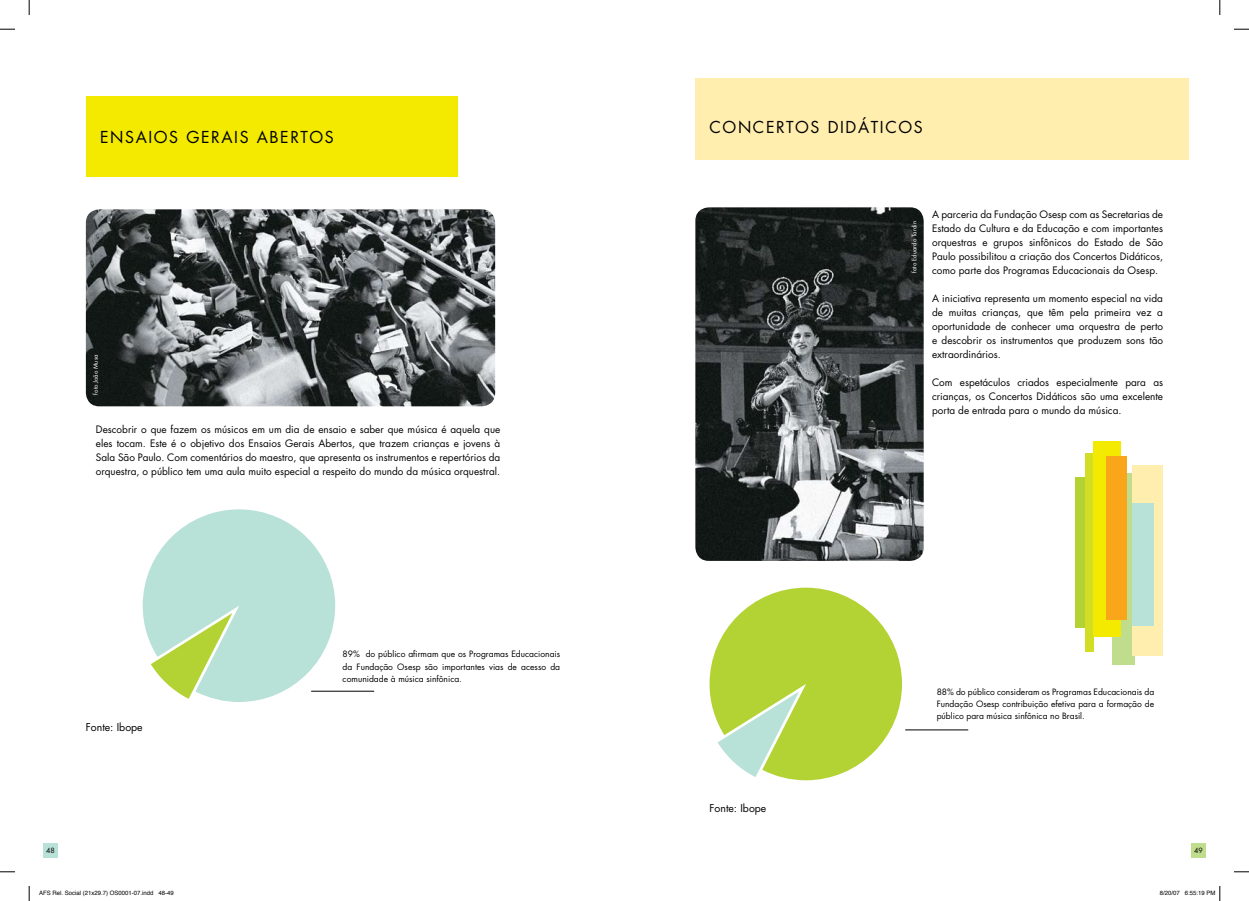
<style>
.page{position:relative;width:1249px;height:901px;background:#fff}
.page>*{position:absolute;margin:0;border:0;box-sizing:border-box;transform-origin:0 0}
.t1{font:16px "Futura";letter-spacing:.1em;color:#000}
.t2{font:10.5px "Futura";color:#000}
.t3{font:10px/14px "Futura";color:#000;text-align:justify}
.t4{font:8.5px/12.2px "Futura";color:#000;text-align:justify}
.t5{font:7px "Futura";color:#000}
.t6{font:6px "Helvetica";color:#000}
.t7{font:6px "Futura";color:#fff}
</style>
<div class="page">
<img style="left:695px;top:207px;width:229px;height:353px">
<img style="left:86px;top:209px;width:409px;height:197px">
<div style="left:86px;top:96px;width:371px;height:81px;background:#f3ea00"></div>
<div style="left:695px;top:78px;width:494px;height:82px;background:#ffeeae"></div>
<div style="left:1112px;top:473px;width:22px;height:191px;background:#c0dc8d"></div>
<div style="left:1133px;top:466px;width:30px;height:189px;background:#ffeeae"></div>
<div style="left:1075px;top:477px;width:14px;height:150px;background:#b3d335"></div>
<div style="left:1085px;top:453px;width:9px;height:198px;background:#d2de26"></div>
<div style="left:1093px;top:441px;width:28px;height:195px;background:#f3ea00"></div>
<div style="left:1106px;top:456px;width:20px;height:163px;background:#faa61a"></div>
<div style="left:1132px;top:502px;width:21px;height:123px;background:#b8e1d8"></div>
<svg style="left:143px;top:509px;width:192px;height:192px"></svg>
<hr style="left:311px;top:690px;width:63px;height:1px;background:#000">
<svg style="left:709px;top:587px;width:193px;height:193px"></svg>
<hr style="left:905px;top:729px;width:63px;height:1px;background:#000">
<div style="left:1191px;top:843px;width:15px;height:14px;background:#c0dc8d"></div>
<div style="left:43px;top:843px;width:15px;height:14px;background:#b8e1d8"></div>
<svg style="left:0;top:29px;width:15px;height:1px"></svg>
<svg style="left:1234px;top:29px;width:15px;height:1px"></svg>
<svg style="left:0;top:871px;width:15px;height:1px"></svg>
<svg style="left:1234px;top:871px;width:15px;height:1px"></svg>
<svg style="left:29px;top:0;width:1px;height:15px"></svg>
<svg style="left:29px;top:886px;width:1px;height:14px"></svg>
<svg style="left:1219px;top:0;width:2px;height:15px"></svg>
<svg style="left:1219px;top:886px;width:2px;height:14px"></svg>
<h1 class="t1" style="left:100px;top:127px;width:23px">Ensaios</h1>
<h1 class="t1" style="left:186px;top:127px;width:25px">Gerais</h1>
<h1 class="t1" style="left:257px;top:127px;width:25px">Abertos</h1>
<p class="t7" style="left:92px;top:394px;width:41px;rotate:-90deg">foto João Musa</p>
<p class="t3" style="left:96px;top:422px;width:406px">Descobrir o que fazem os músicos em um dia de ensaio e saber que música é aquela que eles tocam. Este é o objetivo dos Ensaios Gerais Abertos, que trazem crianças e jovens à Sala São Paulo. Com comentários do maestro, que apresenta os instrumentos e repertórios da orquestra, o público tem uma aula muito especial a respeito do mundo da música orquestral.</p>
<p class="t2" style="left:86px;top:720px;width:58px">Fonte: Ibope</p>
<p class="t4" style="left:343px;top:648px;width:219px">89% do público afirmam que os Programas Educacionais da Fundação Osesp são importantes vias de acesso da comunidade à música sinfônica.</p>
<h1 class="t1" style="left:709px;top:117px;width:27px">Concertos</h1>
<h1 class="t1" style="left:828px;top:117px;width:24px">Didáticos</h1>
<p class="t7" style="left:911px;top:272px;width:53px;rotate:-90deg">foto Eduardo Tardin</p>
<p class="t3" style="left:932px;top:207px;width:233px">A parceria da Fundação Osesp com as Secretarias de Estado da Cultura e da Educação e com importantes orquestras e grupos sinfônicos do Estado de São Paulo possibilitou a criação dos Concertos Didáticos, como parte dos Programas Educacionais da Osesp.</p>
<p class="t3" style="left:932px;top:291px;width:233px">A iniciativa representa um momento especial na vida de muitas crianças, que têm pela primeira vez a oportunidade de conhecer uma orquestra de perto e descobrir os instrumentos que produzem sons tão extraordinários.</p>
<p class="t3" style="left:932px;top:375px;width:233px">Com espetáculos criados especialmente para as crianças, os Concertos Didáticos são uma excelente porta de entrada para o mundo da música.</p>
<p class="t2" style="left:709px;top:800px;width:58px">Fonte: Ibope</p>
<p class="t4" style="left:937px;top:685px;width:219px">88% do público consideram os Programas Educacionais da Fundação Osesp contribuição efetiva para a formação de público para música sinfônica no Brasil.</p>
<p class="t5" style="left:46px;top:845px;width:10px">48</p>
<p class="t5" style="left:1194px;top:845px;width:10px">49</p>
<p class="t6" style="left:39px;top:887px;width:136px">AFS Rel. Social (21x29.7) OS0001-07.indd 48-49</p>
<p class="t6" style="left:1160px;top:887px;width:57px">8/20/07 6:55:19 PM</p>
</div>
